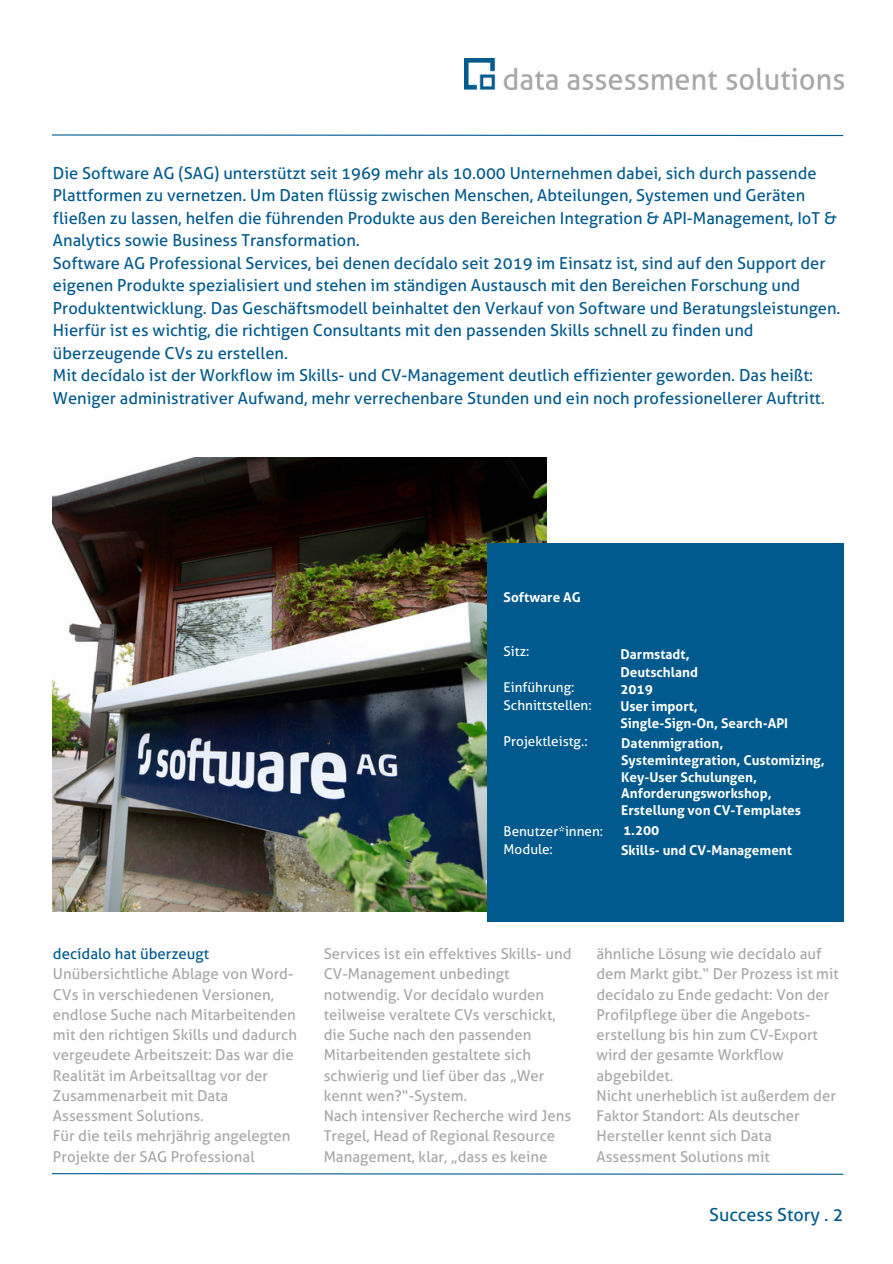
<style>
.page{position:relative;width:893px;height:1264px;background:#fff}
.page>*{position:absolute;margin:0;border:0;box-sizing:border-box;transform-origin:0 0}
.t1{font:18px "Aller";color:#005a8d}
.t2{font:16.5px/22.5px "Aller";color:#005a8d}
.t3{font:15px/20.2px "Aller";color:#a8a7a7}
.t4{font:15px "Aller";color:#005a8d}
.t5{font:700 13.5px/16.8px "Aller";color:#fff}
.t6{font:13.5px "Aller";color:#fff}
</style>
<div class="page">
<img style="left:465px;top:58px;width:378px;height:31px">
<svg style="left:51px;top:134px;width:793px;height:3px"></svg>
<svg style="left:51px;top:1173px;width:793px;height:2px;background:#6fa1be"></svg>
<img style="left:53px;top:457px;width:493px;height:454px">
<div style="left:487px;top:543px;width:356px;height:379px;background:#005a8d"></div>
<p class="t2" style="left:53px;top:162px;width:785px">Die Software AG (SAG) unterstützt seit 1969 mehr als 10.000 Unternehmen dabei, sich durch passende Plattformen zu vernetzen. Um Daten flüssig zwischen Menschen, Abteilungen, Systemen und Geräten fließen zu lassen, helfen die führenden Produkte aus den Bereichen Integration &amp; API-Management, IoT &amp; Analytics sowie Business Transformation.</p>
<p class="t2" style="left:53px;top:252px;width:789px">Software AG Professional Services, bei denen decídalo seit 2019 im Einsatz ist, sind auf den Support der eigenen Produkte spezialisiert und stehen im ständigen Austausch mit den Bereichen Forschung und Produktentwicklung. Das Geschäftsmodell beinhaltet den Verkauf von Software und Beratungsleistungen.<br>Hierfür ist es wichtig, die richtigen Consultants mit den passenden Skills schnell zu finden und überzeugende CVs zu erstellen.</p>
<p class="t2" style="left:53px;top:364px;width:773px">Mit decídalo ist der Workflow im Skills- und CV-Management deutlich effizienter geworden. Das heißt:<br>Weniger administrativer Aufwand, mehr verrechenbare Stunden und ein noch professionellerer Auftritt.</p>
<p class="t5" style="left:503px;top:589px;width:79px">Software AG</p>
<p class="t6" style="left:503px;top:643px;width:27px">Sitz:</p>
<p class="t6" style="left:503px;top:679px;width:72px">Einführung:</p>
<p class="t6" style="left:503px;top:697px;width:89px">Schnittstellen:</p>
<p class="t6" style="left:503px;top:733px;width:85px">Projektleistg.:</p>
<p class="t6" style="left:503px;top:823px;width:101px">Benutzer*innen:</p>
<p class="t6" style="left:503px;top:841px;width:51px">Module:</p>
<p class="t5" style="left:620px;top:645px;width:79px;line-height:18px">Darmstadt,<br>Deutschland</p>
<p class="t5" style="left:620px;top:680px;width:34px">2019</p>
<p class="t5" style="left:620px;top:698px;width:79px">User import,</p>
<p class="t5" style="left:620px;top:715px;width:169px">Single-Sign-On, Search-API</p>
<p class="t5" style="left:621px;top:734px;width:104px">Datenmigration,</p>
<p class="t5" style="left:621px;top:751px;width:205px">Systemintegration, Customizing,</p>
<p class="t5" style="left:621px;top:768px;width:181px">Key-User Schulungen,<br>Anforderungsworkshop,<br>Erstellung von CV-Templates</p>
<p class="t5" style="left:623px;top:822px;width:38px">1.200</p>
<p class="t5" style="left:621px;top:842px;width:172px">Skills- und CV-Management</p>
<p class="t4" style="left:53px;top:945px;width:158px">decídalo hat überzeugt</p>
<p class="t3" style="left:53px;top:964px;width:245px">Unübersichtliche Ablage von Word-<br>CVs in verschiedenen Versionen, endlose Suche nach Mitarbeitenden mit den richtigen Skills und dadurch vergeudete Arbeitszeit: Das war die<br>Realität im Arbeitsalltag vor der<br>Zusammenarbeit mit Data<br>Assessment Solutions.</p>
<p class="t3" style="left:53px;top:1125px;width:239px">Für die teils mehrjährig angelegten<br>Projekte der SAG Professional</p>
<p class="t3" style="left:324px;top:943px;width:249px">Services ist ein effektives Skills- und CV-Management unbedingt notwendig. Vor decídalo wurden teilweise veraltete CVs verschickt,</p>
<p class="t3" style="left:324px;top:1024px;width:222px">die Suche nach den passenden<br>Mitarbeitenden gestaltete sich schwierig und lief über das „Wer kennt wen?“-System.</p>
<p class="t3" style="left:324px;top:1105px;width:249px">Nach intensiver Recherche wird Jens<br>Tregel, Head of Regional Resource<br>Management, klar, „dass es keine</p>
<p class="t3" style="left:596px;top:943px;width:244px">ähnliche Lösung wie decídalo auf dem Markt gibt.“ Der Prozess ist mit decídalo zu Ende gedacht: Von der<br>Profilpflege über die Angebots&shy;erstellung bis hin zum CV-Export wird der gesamte Workflow abgebildet.</p>
<p class="t3" style="left:596px;top:1085px;width:241px">Nicht unerheblich ist außerdem der<br>Faktor Standort: Als deutscher</p>
<p class="t3" style="left:596px;top:1125px;width:177px">Hersteller kennt sich Data<br>Assessment Solutions mit</p>
<p class="t1" style="left:709px;top:1204px;width:136px">Success Story . 2</p>
</div>
